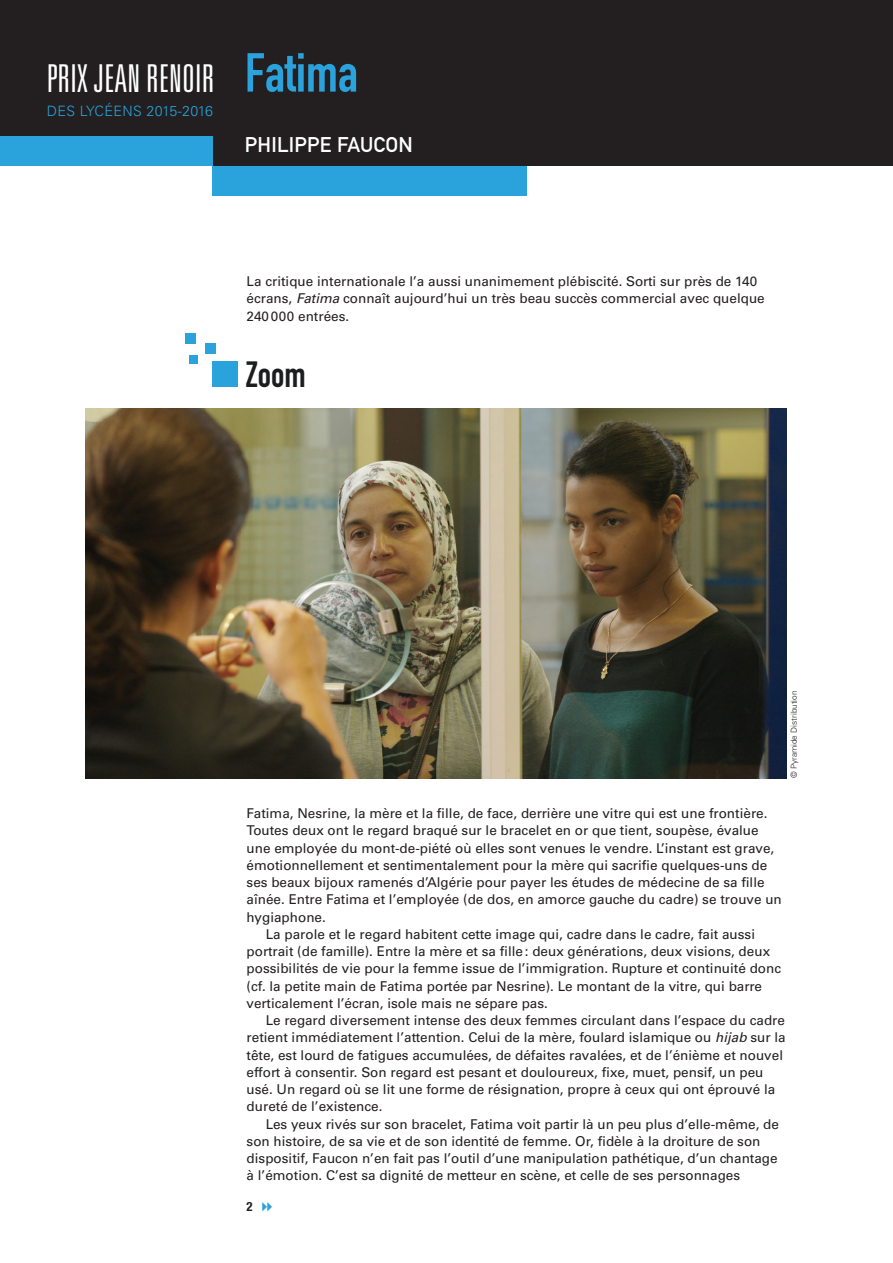
<style>
.page{position:relative;width:893px;height:1263px;background:#fff}
.page>*{position:absolute;margin:0;border:0;box-sizing:border-box;transform-origin:0 0}
.Titre_00_Film{font:54px "DIN Engschrift Std";color:#2aa2db}
.t1{font:300 ultra-condensed 38.4px "Univers LT Std";letter-spacing:.005em;color:#fff}
.Titre_01{font:36px "DIN Engschrift Std";color:#1b1d1f}
.Titre_00_Réalisateur{font:21px "DIN Mittelschrift Std";letter-spacing:.01em;color:#fff}
.t2{font:300 14.25px "Univers LT Std";letter-spacing:.025em;color:#2aa2db}
.Txt_courant_Alinéa{font:13.5px/17.2px "Univers LT Std";color:#231f20}
.Txt_courant{font:13.5px/17.2px "Univers LT Std";color:#231f20}
.t3{font:700 condensed 12.75px "Helvetica Neue LT Std";color:#231f20}
._08_Crédit_photo{font:300 8.25px "Univers LT Std";color:#231f20}
.s1{font-style:italic}
</style>
<div class="page">
<div style="left:0;top:0;width:893px;height:166px;background:#231f20"></div>
<div style="left:0;top:136px;width:213px;height:30px;background:#2aa2db"></div>
<div style="left:213px;top:166px;width:314px;height:30px;background:#2aa2db"></div>
<div style="left:206px;top:343px;width:10px;height:11px;background:#2aa2db"></div>
<div style="left:185px;top:333px;width:11px;height:10px;background:#2aa2db"></div>
<div style="left:190px;top:355px;width:8px;height:8px;background:#2aa2db"></div>
<div style="left:213px;top:361px;width:25px;height:26px;background:#2aa2db"></div>
<img style="left:85px;top:408px;width:702px;height:370px">
<p class="t1" style="left:47px;top:58px;width:169px">PRIX JEAN RENOIR</p>
<p class="t2" style="left:47px;top:102px;width:168px">DES LYCÉENS 2015-2016</p>
<p class="Titre_00_Film" style="left:245px;top:41px;width:114px">Fatima</p>
<p class="Titre_00_Réalisateur" style="left:245px;top:132px;width:169px">PHILIPPE FAUCON</p>
<p class="Txt_courant" style="left:247px;top:273px;width:520px">La critique internationale l’a aussi unanimement plébiscité. Sorti sur près de 140 écrans, <span class="s1">Fatima</span> connaît aujourd’hui un très beau succès commercial avec quelque<br>240000 entrées.</p>
<p class="Titre_01" style="left:246px;top:353px;width:61px">Zoom</p>
<p class="_08_Crédit_photo" style="left:789px;top:778px;width:89px;rotate:-90deg">© Pyramide Distribution</p>
<p class="Txt_courant" style="left:247px;top:805px;width:537px">Fatima, Nesrine, la mère et la fille, de face, derrière une vitre qui est une frontière.<br>Toutes deux ont le regard braqué sur le bracelet en or que tient, soupèse, évalue une employée du mont-de-piété où elles sont venues le vendre. L’instant est grave, émotionnellement et sentimentalement pour la mère qui sacrifie quelques-uns de ses beaux bijoux ramenés d’Algérie pour payer les études de médecine de sa fille aînée. Entre Fatima et l’employée (de dos, en amorce gauche du cadre) se trouve un hygiaphone.</p>
<p class="Txt_courant_Alinéa" style="left:247px;top:925px;width:536px;text-indent:19px">La parole et le regard habitent cette image qui, cadre dans le cadre, fait aussi portrait (de famille). Entre la mère et sa fille: deux générations, deux visions, deux possibilités de vie pour la femme issue de l’immigration. Rupture et continuité donc (cf. la petite main de Fatima portée par Nesrine). Le montant de la vitre, qui barre verticalement l’écran, isole mais ne sépare pas.</p>
<p class="Txt_courant_Alinéa" style="left:247px;top:1012px;width:541px;text-indent:19px">Le regard diversement intense des deux femmes circulant dans l’espace du cadre retient immédiatement l’attention. Celui de la mère, foulard islamique ou <span class="s1">hijab</span> sur la tête, est lourd de fatigues accumulées, de défaites ravalées, et de l’énième et nouvel effort à consentir. Son regard est pesant et douloureux, fixe, muet, pensif, un peu usé. Un regard où se lit une forme de résignation, propre à ceux qui ont éprouvé la dureté de l’existence.</p>
<p class="Txt_courant_Alinéa" style="left:247px;top:1115px;width:534px;text-indent:19px">Les yeux rivés sur son bracelet, Fatima voit partir là un peu plus d’elle-même, de son histoire, de sa vie et de son identité de femme. Or, fidèle à la droiture de son dispositif, Faucon n’en fait pas l’outil d’une manipulation pathétique, d’un chantage à l’émotion. C’est sa dignité de metteur en scène, et celle de ses personnages</p>
<p class="t3" style="left:247px;top:1199px;width:8px">2</p>
</div>
